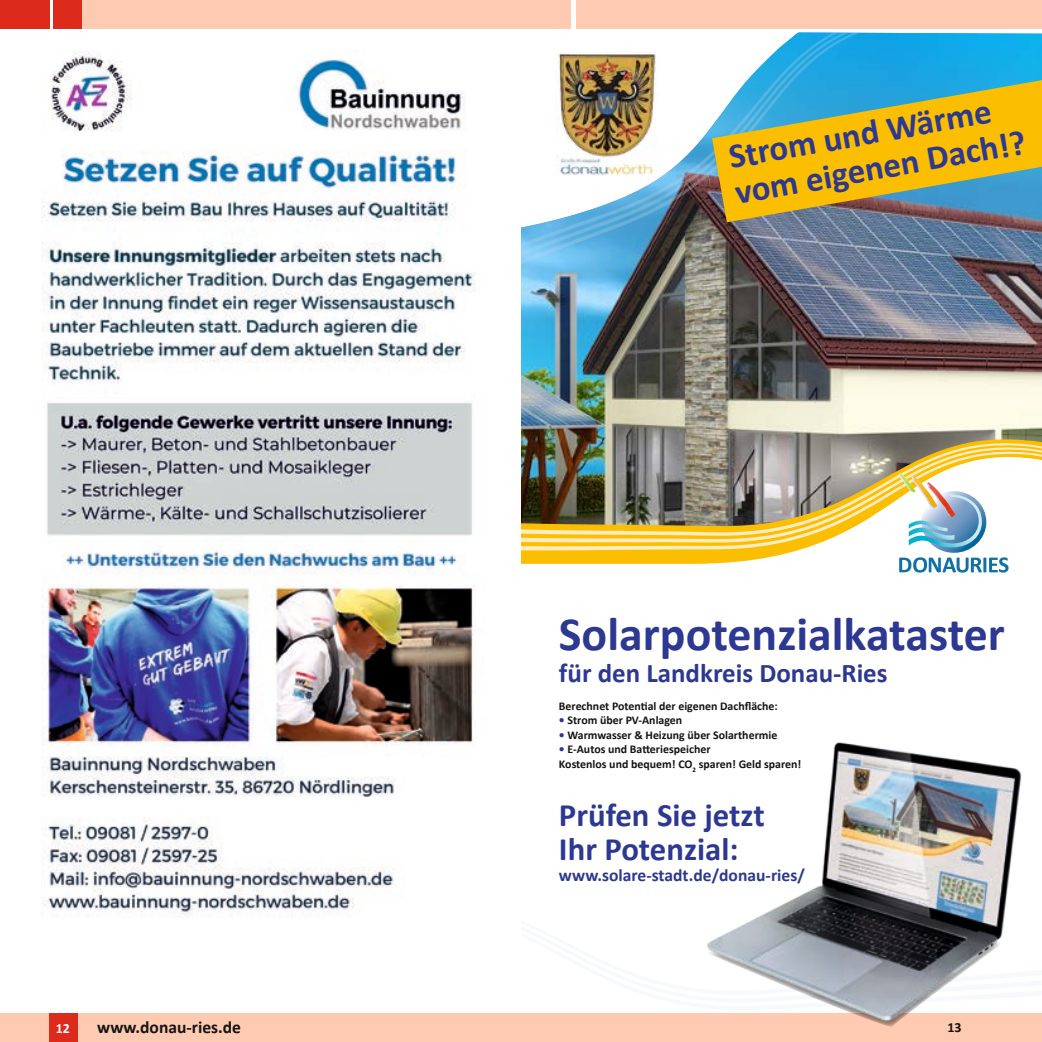
<style>
.page{position:relative;width:1042px;height:1042px;background:#fff}
.page>*{position:absolute;margin:0;border:0;box-sizing:border-box;transform-origin:0 0}
.t1{font:700 47.95px "Calibri";color:#2c3891}
.t2{font:700 35px/36.1px "Calibri";color:#2c3891}
.t3{font:700 32.73px/33.4px "Calibri";color:#2c3891}
.t4{font:700 26.95px "Calibri";color:#2c3891}
.t5{font:700 17.5px "Calibri";color:#2c3891}
.t6{font:700 17.5px "Calibri";color:#131413}
.t7{font:700 14px "Calibri";color:#fff}
.t8{font:700 14px "Calibri";color:#131413}
.t9{font:700 11.9px/14.5px "Calibri";color:#131413}
.s1{color:#2c3891}
</style>
<div class="page">
<div style="left:0;top:0;width:49px;height:29px;background:#dc2a1b"></div>
<div style="left:0;top:1013px;width:1042px;height:29px;background:#ffcab2"></div>
<div style="left:50px;top:1013px;width:28px;height:29px;background:#dc2a1b"></div>
<img style="left:41px;top:50px;width:434px;height:867px">
<div style="left:63px;top:0;width:979px;height:29px;background:#ffcab2"></div>
<div style="left:571px;top:0;width:5px;height:29px;background:#fff"></div>
<img style="left:707px;top:742px;width:315px;height:285px">
<img style="left:521px;top:32px;width:521px;height:407px">
<svg style="left:521px;top:439px;width:521px;height:125px"></svg>
<img style="left:521px;top:442px;width:521px;height:108px">
<svg style="left:521px;top:32px;width:338px;height:234px;background:#5f89a4"></svg>
<svg style="left:521px;top:32px;width:327px;height:225px;background:#5f8ca8"></svg>
<img style="left:521px;top:32px;width:317px;height:217px">
<svg style="left:898px;top:473px;width:110px;height:99px"></svg>
<svg style="left:712px;top:80px;width:330px;height:142px;background:#b4ae4f"></svg>
<div style="left:54px;top:0;width:28px;height:29px;background:#dc2a1b"></div>
<h2 class="t2" style="left:726px;top:138px;width:296px;rotate:-10deg">Strom und Wärme vom eigenen Dach!?</h2>
<h1 class="t1" style="left:559px;top:600px;width:447px">Solarpotenzialkataster</h1>
<h3 class="t4" style="left:559px;top:654px;width:330px">für den Landkreis Donau-Ries</h3>
<p class="t9" style="left:559px;top:698px;width:220px">Berechnet Potential der eigenen Dachfläche:</p>
<p class="t9" style="left:559px;top:712px;width:125px"><span class="s1">•</span> Strom über PV-Anlagen</p>
<p class="t9" style="left:559px;top:727px;width:220px"><span class="s1">•</span> Warmwasser &amp; Heizung über Solarthermie</p>
<p class="t9" style="left:559px;top:742px;width:244px"><span class="s1">•</span> E-Autos und Batteriespeicher<br>Kostenlos und bequem! CO<sub>2</sub> sparen! Geld sparen!</p>
<h3 class="t3" style="left:559px;top:798px;width:207px">Prüfen Sie jetzt<br>Ihr Potenzial:</h3>
<h3 class="t5" style="left:559px;top:863px;width:247px">www.solare-stadt.de/donau-ries/</h3>
<p class="t7" style="left:56px;top:1018px;width:16px">12</p>
<h3 class="t6" style="left:97px;top:1014px;width:145px">www.donau-ries.de</h3>
<p class="t8" style="left:947px;top:1017px;width:16px">13</p>
</div>
